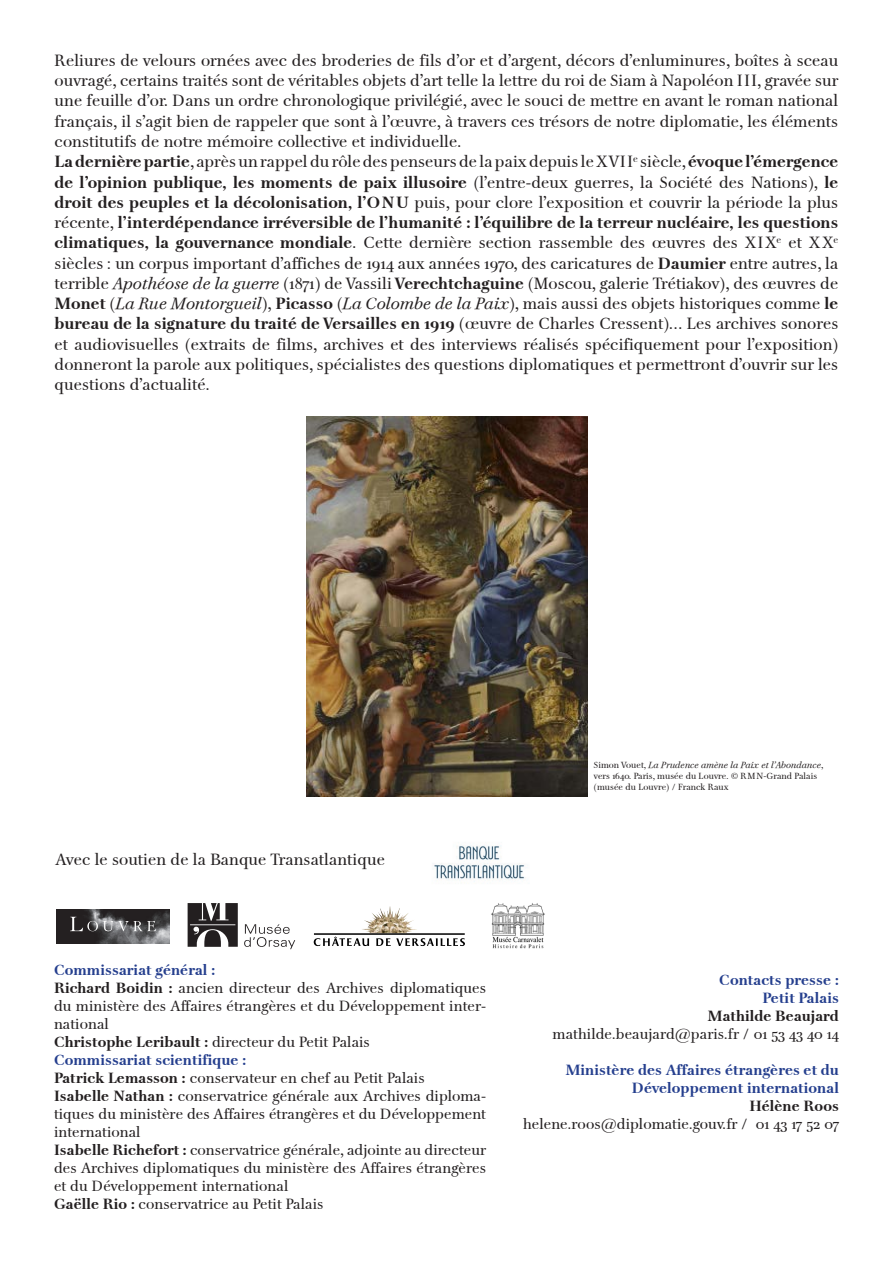
<style>
.page{position:relative;width:893px;height:1263px;background:#fff}
.page>*{position:absolute;margin:0;border:0;box-sizing:border-box;transform-origin:0 0}
.t1{font:16.5px/20.2px "Petit Palais Normal";color:#231f20;text-align:justify}
.t2{font:15px/18px "Petit Palais Normal";color:#231f20;text-align:justify}
.t3{font:700 15px "Petit Palais";color:#253f8e}
.t4{font:700 15px "Petit Palais";color:#231f20}
.t5{font:9px/10.8px "Petit Palais Normal";color:#231f20}
.s1{font-family:"Petit Palais";font-weight:700}
.s2{font-family:"Petit Palais";font-style:italic}
</style>
<div class="page">
<img style="left:306px;top:417px;width:282px;height:380px">
<img style="left:56px;top:909px;width:113px;height:34px">
<svg style="left:70px;top:917px;width:86px;height:14px"></svg>
<svg style="left:244px;top:924px;width:51px;height:25px"></svg>
<svg style="left:188px;top:903px;width:50px;height:44px"></svg>
<img style="left:362px;top:907px;width:55px;height:26px">
<svg style="left:314px;top:933px;width:151px;height:13px"></svg>
<img style="left:491px;top:903px;width:54px;height:45px">
<img style="left:434px;top:844px;width:91px;height:38px">
<p class="t1" style="left:55px;top:50px;width:785px">Reliures de velours ornées avec des broderies de fils d’or et d’argent, décors d’enluminures, boîtes à sceau ouvragé, certains traités sont de véritables objets d’art telle la lettre du roi de Siam à Napoléon III, gravée sur une feuille d’or. Dans un ordre chronologique privilégié, avec le souci de mettre en avant le roman national français, il s’agit bien de rappeler que sont à l’œuvre, à travers ces trésors de notre diplomatie, les éléments constitutifs de notre mémoire collective et individuelle.</p>
<p class="t1" style="left:55px;top:152px;width:785px"><span class="s1">La dernière partie</span>, après un rappel du rôle des penseurs de la paix depuis le XVII<sup>e</sup> siècle, <span class="s1">évoque l’émergence de l’opinion publique, les moments de paix illusoire</span> (l’entre-deux guerres, la Société des Nations), <span class="s1">le droit des peuples et la décolonisation, l’ONU</span> puis, pour clore l’exposition et couvrir la période la plus récente, <span class="s1">l’interdépendance irréversible de l’humanité : l’équilibre de la terreur nucléaire, les questions climatiques, la gouvernance mondiale</span>. Cette dernière section rassemble des œuvres des XIX<sup>e</sup> et XX<sup>e </sup>siècles : un corpus important d’affiches de 1914 aux années 1970, des caricatures de <span class="s1">Daumier</span> entre autres, la terrible <span class="s2">Apothéose de la guerre</span> (1871) de Vassili <span class="s1">Verechtchaguine</span> (Moscou, galerie Trétiakov), des œuvres de <span class="s1">Monet</span> (<span class="s2">La Rue Montorgueil</span>), <span class="s1">Picasso</span> (<span class="s2">La Colombe de la Paix</span>), mais aussi des objets historiques comme <span class="s1">le bureau de la signature du traité de Versailles en 1919</span> (œuvre de Charles Cressent)… Les archives sonores et audiovisuelles (extraits de films, archives et des interviews réalisés spécifiquement pour l’exposition) donneront la parole aux politiques, spécialistes des questions diplomatiques et permettront d’ouvrir sur les questions d’actualité.</p>
<p class="t1" style="left:56px;top:849px;width:331px">Avec le soutien de la Banque Transatlantique</p>
<p class="t5" style="left:594px;top:760px;width:231px">Simon Vouet, <span class="s2">La Prudence amène la Paix et l’Abondance</span>, vers 1640. Paris, musée du Louvre. © RMN-Grand Palais (musée du Louvre) / Franck Raux</p>
<p class="t3" style="left:54px;top:961px;width:163px">Commissariat général :</p>
<p class="t2" style="left:54px;top:979px;width:434px"><span class="s1">Richard Boidin :</span> ancien directeur des Archives diplomatiques du ministère des Affaires étrangères et du Développement inter&shy;national</p>
<p class="t2" style="left:54px;top:1033px;width:317px"><span class="s1">Christophe Leribault :</span> directeur du Petit Palais</p>
<p class="t3" style="left:54px;top:1051px;width:194px">Commissariat scientifique :</p>
<p class="t2" style="left:54px;top:1069px;width:372px"><span class="s1">Patrick Lemasson :</span> conservateur en chef au Petit Palais</p>
<p class="t2" style="left:54px;top:1087px;width:434px"><span class="s1">Isabelle Nathan :</span> conservatrice générale aux Archives diploma&shy;tiques du ministère des Affaires étrangères et du Développement international</p>
<p class="t2" style="left:54px;top:1141px;width:434px"><span class="s1">Isabelle Richefort :</span> conservatrice générale, adjointe au directeur des Archives diplomatiques du ministère des Affaires étrangères et du Développement international</p>
<p class="t2" style="left:54px;top:1195px;width:271px"><span class="s1">Gaëlle Rio :</span> conservatrice au Petit Palais</p>
<p class="t3" style="left:719px;top:971px;width:121px">Contacts presse :</p>
<p class="t3" style="left:762px;top:989px;width:78px">Petit Palais</p>
<p class="t4" style="left:708px;top:1007px;width:133px">Mathilde Beaujard</p>
<p class="t2" style="left:553px;top:1025px;width:288px">mathilde.beaujard@paris.fr / 01 53 43 40 14</p>
<p class="t3" style="left:565px;top:1061px;width:275px">Ministère des Affaires étrangères et du</p>
<p class="t3" style="left:632px;top:1079px;width:208px">Développement international</p>
<p class="t4" style="left:749px;top:1097px;width:91px">Hélène Roos</p>
<p class="t2" style="left:523px;top:1115px;width:317px">helene.roos@diplomatie.gouv.fr / 01 43 17 52 07</p>
</div>
